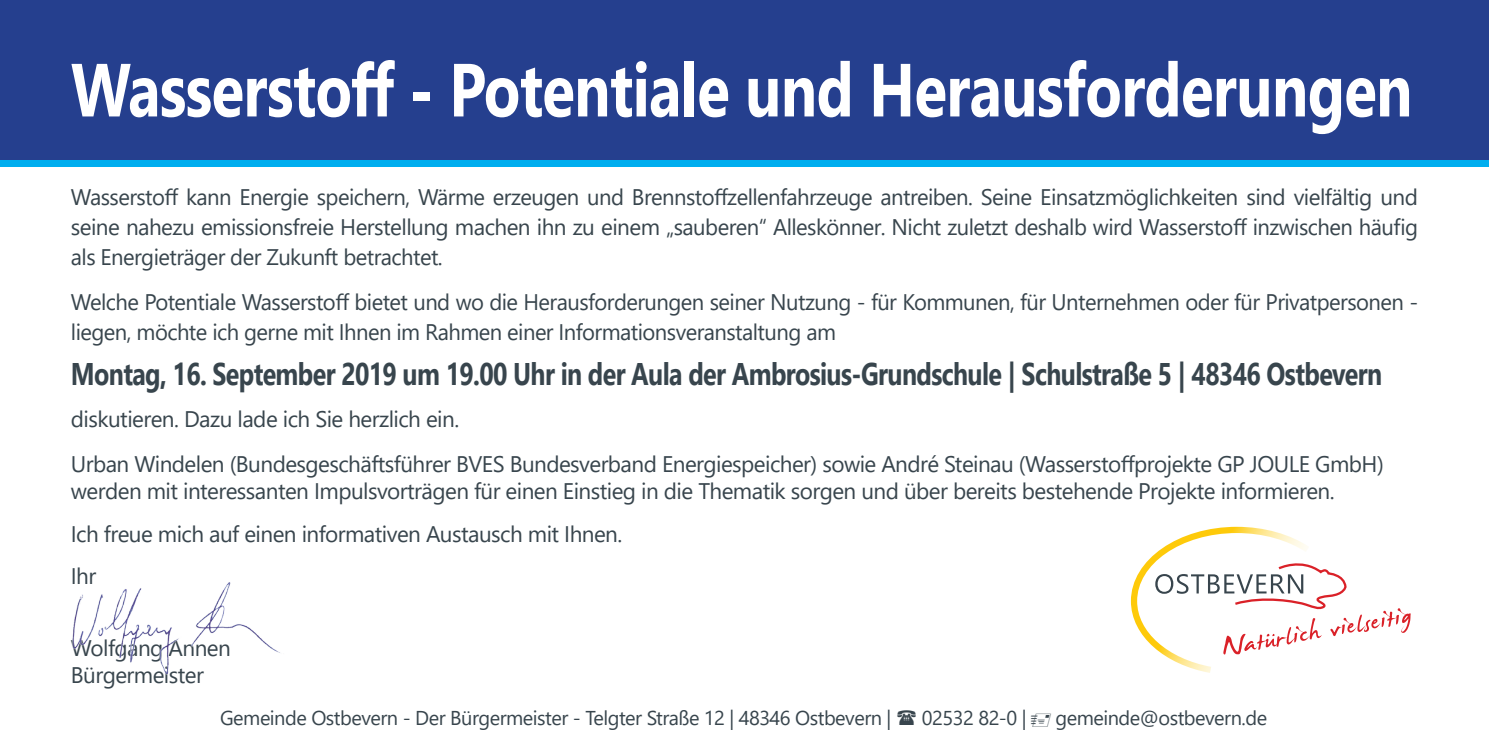
<style>
.page{position:relative;width:1489px;height:745px;background:#fff}
.page>*{position:absolute;margin:0;border:0;box-sizing:border-box;transform-origin:0 0}
.t1{font:700 75px "Segoe UI";letter-spacing:-.01em;color:#fff;scale:.8 1}
.t2{font:700 31.25px "Segoe UI";letter-spacing:-.025em;color:#38454d;scale:.8 1}
.t3{font:22.5px/30px "Segoe UI";letter-spacing:-.025em;color:#38454d}
.t4{font:20px "Segoe UI";letter-spacing:-.025em;color:#38454d}
</style>
<div class="page">
<div style="left:0;top:0;width:1488px;height:167px;background:#00aeef"></div>
<div style="left:0;top:0;width:1488px;height:159px;background:#253f8e"></div>
<svg style="left:1130px;top:526px;width:280px;height:147px"></svg>
<img style="left:72px;top:582px;width:208px;height:93px">
<p class="t1" style="left:71px;top:19px;width:1678px">Wasserstoff - Potentiale und Herausforderungen</p>
<p class="t3" style="left:71px;top:180px;width:1348px;text-align:justify">Wasserstoff kann Energie speichern, Wärme erzeugen und Brennstoffzellenfahrzeuge antreiben. Seine Einsatzmöglichkeiten sind vielfältig und seine nahezu emissionsfreie Herstellung machen ihn zu einem „sauberen“ Alleskönner. Nicht zuletzt deshalb wird Wasserstoff inzwischen häufig als Energieträger der Zukunft betrachtet.</p>
<p class="t3" style="left:71px;top:285px;width:1348px">Welche Potentiale Wasserstoff bietet und wo die Herausforderungen seiner Nutzung - für Kommunen, für Unternehmen oder für Privatpersonen - liegen, möchte ich gerne mit Ihnen im Rahmen einer Informationsveranstaltung am</p>
<p class="t2" style="left:71px;top:344px;width:1640px">Montag, 16. September 2019 um 19.00 Uhr in der Aula der Ambrosius-Grundschule | Schulstraße 5 | 48346 Ostbevern</p>
<p class="t3" style="left:71px;top:402px;width:390px">diskutieren. Dazu lade ich Sie herzlich ein.</p>
<p class="t3" style="left:71px;top:448px;width:1314px;line-height:27px">Urban Windelen (Bundesgeschäftsführer BVES Bundesverband Energiespeicher) sowie André Steinau (Wasserstoffprojekte GP JOULE GmbH) werden mit interessanten Impulsvorträgen für einen Einstieg in die Thematik sorgen und über bereits bestehende Projekte informieren.</p>
<p class="t3" style="left:71px;top:516px;width:553px">Ich freue mich auf einen informativen Austausch mit Ihnen.</p>
<p class="t3" style="left:71px;top:558px;width:27px">Ihr</p>
<p class="t3" style="left:71px;top:630px;width:161px">Wolfgang Annen</p>
<p class="t3" style="left:71px;top:657px;width:134px">Bürgermeister</p>
<p class="t4" style="left:220px;top:698px;width:672px">Gemeinde Ostbevern - Der Bürgermeister - Telgter Straße 12 | 48346 Ostbevern |</p>
<p class="t4" style="left:921px;top:698px;width:106px">02532 82-0 |</p>
<p class="t4" style="left:1055px;top:698px;width:213px">gemeinde@ostbevern.de</p>
</div>
